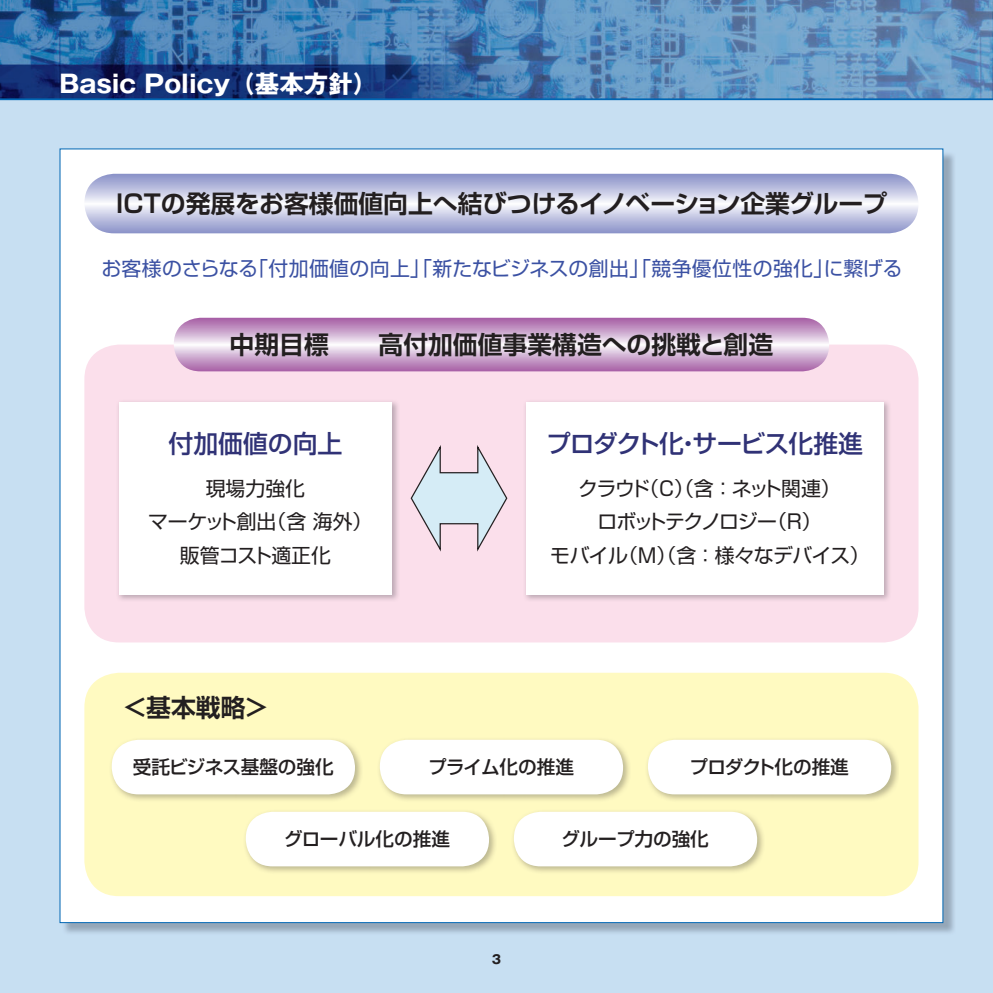
<style>
.page{position:relative;width:993px;height:993px;background:#fff}
.page>*{position:absolute;margin:0;border:0;box-sizing:border-box;transform-origin:0 0}
.t1{font:24.85px "Shin Go Pr 5 De Bold 90 pv RKSJ H";color:#231f20}
.t2{font:24.85px "Shin Go Pr 5 Medium 90 pv RKSJ H";letter-spacing:-.04em;color:#303276}
.t3{font:24.85px "Shin Go Pr 5 Medium 90 pv RKSJ H";color:#303276}
.t4{font:24.5px "Gothic MB101 Pr 5 Bold 90 pv RKSJ H";color:#fff}
.t5{font:19.78px/33.4px "Shin Go Pr 5 Regular 90 pv RKSJ H";letter-spacing:-.04em;color:#231f20;text-align:center}
.t6{font:19.78px "Shin Go Pr 5 Regular 90 pv RKSJ H";letter-spacing:.02em;color:#3b51a3}
.t7{font:19.78px/33.4px "Shin Go Pr 5 Regular 90 pv RKSJ H";letter-spacing:-.005em;color:#231f20;text-align:center}
.t8{font:18.55px "Shin Go Pr 5 Medium 90 pv RKSJ H";letter-spacing:-.005em;color:#231f20}
.t9{font:18.55px "Shin Go Pr 5 Medium 90 pv RKSJ H";letter-spacing:-.04em;color:#231f20}
.t10{font:12.25px "Gothic MB101 Pr 5 Bold 90 pv RKSJ H";color:#231f20}
</style>
<div class="page">
<div style="left:0;top:0;width:992px;height:992px;background:#c7dff2"></div>
<img style="left:0;top:0;width:992px;height:98px">
<img style="left:896px;top:150px;width:58px;height:783px">
<img style="left:61px;top:922px;width:835px;height:11px">
<div style="left:60px;top:149px;width:882px;height:773px;background:#fff"></div>
<div style="left:84px;top:344px;width:834px;height:298px;background:#fbdfeb;border-radius:35px"></div>
<div style="left:84px;top:672px;width:834px;height:223px;background:#fffac1;border-radius:35px"></div>
<hr style="left:0;top:98px;width:992px;height:2px;background:#0166b3">
<svg style="left:84px;top:174px;width:834px;height:59px;background:#c0c4e1"></svg>
<svg style="left:174px;top:317px;width:654px;height:54px;background:#ceaacf"></svg>
<img style="left:245px;top:811px;width:250px;height:61px">
<div style="left:246px;top:811px;width:243px;height:55px;background:#fff;border-radius:27px"></div>
<img style="left:513px;top:811px;width:250px;height:61px">
<div style="left:513px;top:811px;width:243px;height:55px;background:#fff;border-radius:27px"></div>
<img style="left:111px;top:739px;width:250px;height:61px">
<div style="left:112px;top:739px;width:243px;height:55px;background:#fff;border-radius:27px"></div>
<img style="left:379px;top:739px;width:250px;height:61px">
<div style="left:379px;top:739px;width:244px;height:55px;background:#fff;border-radius:27px"></div>
<img style="left:647px;top:739px;width:251px;height:61px">
<div style="left:647px;top:739px;width:243px;height:55px;background:#fff;border-radius:27px"></div>
<img style="left:118px;top:401px;width:280px;height:199px">
<div style="left:119px;top:402px;width:272px;height:192px;background:#fff"></div>
<img style="left:525px;top:401px;width:364px;height:199px">
<div style="left:526px;top:402px;width:357px;height:192px;background:#fff"></div>
<svg style="left:410px;top:445px;width:98px;height:107px"></svg>
<p class="t4" style="left:60px;top:74px;width:319px">Basic Policy（基本方針）</p>
<p class="t1" style="left:116px;top:194px;width:772px">ICTの発展をお客様価値向上へ結びつけるイノベーション企業グループ</p>
<p class="t6" style="left:101px;top:261px;width:802px">お客様のさらなる「付加価値の向上」「新たなビジネスの創出」「競争優位性の強化」に繋げる</p>
<p class="t1" style="left:229px;top:335px;width:545px">中期目標　　高付加価値事業構造への挑戦と創造</p>
<p class="t3" style="left:168px;top:434px;width:175px">付加価値の向上</p>
<p class="t7" style="left:148px;top:474px;width:225px">現場力強化<br>マーケット創出（含 海外）販管コスト適正化</p>
<p class="t1" style="left:123px;top:698px;width:146px">＜基本戦略＞</p>
<p class="t2" style="left:546px;top:434px;width:318px">プロダクト化・サービス化推進</p>
<p class="t5" style="left:550px;top:474px;width:321px">クラウド（C）（含 ：ネット関連）<br>ロボットテクノロジー（R）<br>モバイル（M）（含 ：様々なデバイス）</p>
<p class="t8" style="left:133px;top:760px;width:202px">受託ビジネス基盤の強化</p>
<p class="t8" style="left:428px;top:760px;width:147px">プライム化の推進</p>
<p class="t9" style="left:689px;top:760px;width:161px">プロダクト化の推進</p>
<p class="t8" style="left:284px;top:831px;width:167px">グローバル化の推進</p>
<p class="t8" style="left:561px;top:831px;width:149px">グループ力の強化</p>
<p class="t10" style="left:491px;top:954px;width:11px">3</p>
</div>
